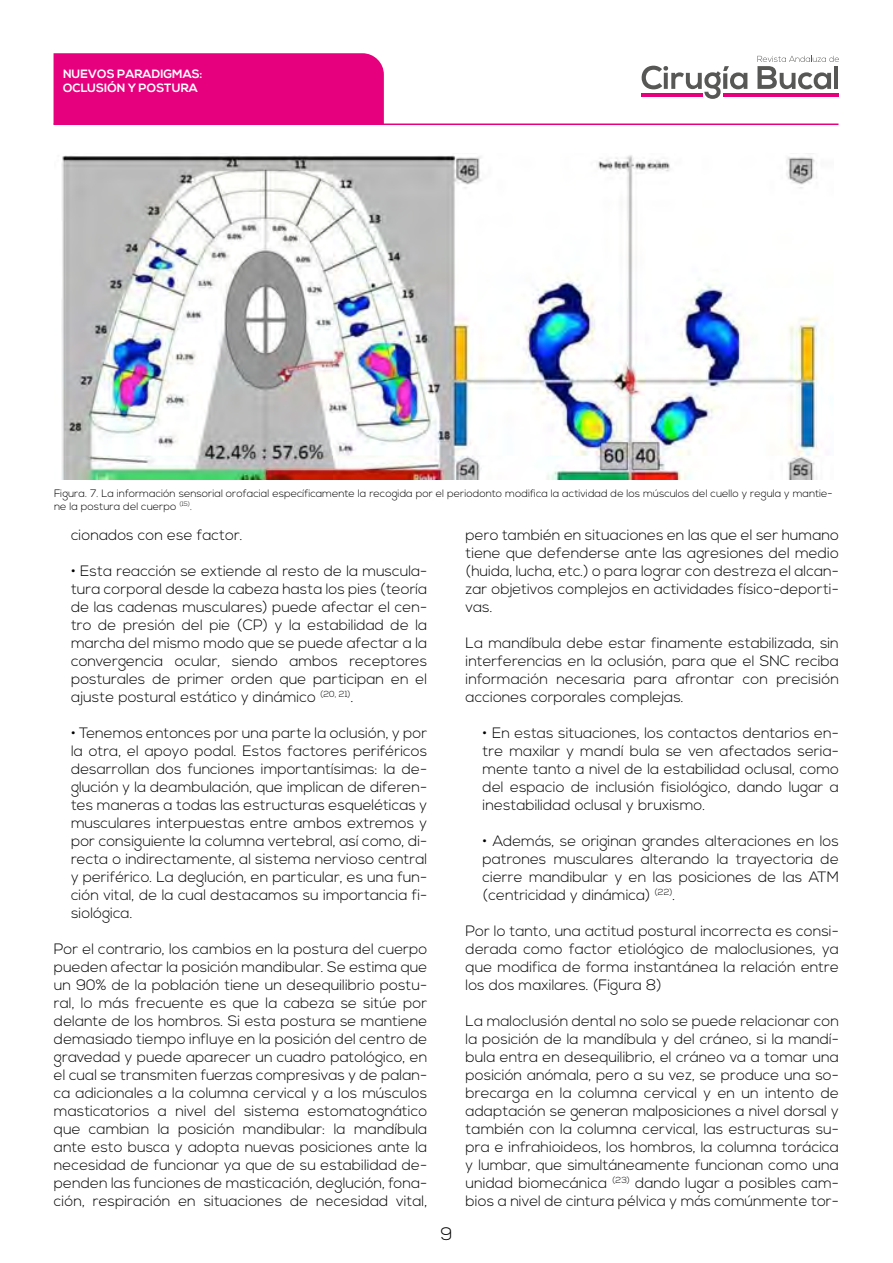
<style>
.page{position:relative;width:893px;height:1263px;background:#fff}
.page>*{position:absolute;margin:0;border:0;box-sizing:border-box;transform-origin:0 0}
.t1{font:300 18px "Nexa";color:#000}
.t2{font:300 15px/18px "Nexa";color:#000;text-align:justify}
.t3{font:700 12px/14.4px "Nexa";color:#fff}
.t4{font:300 10.65px/12.9px "Nexa";color:#000}
</style>
<div class="page">
<svg style="left:642px;top:65px;width:105px;height:34px"></svg>
<svg style="left:757px;top:56px;width:82px;height:33px"></svg>
<hr style="left:641px;top:93px;width:61px;height:4px;background:#e6007d">
<hr style="left:723px;top:93px;width:115px;height:4px;background:#e6007d">
<div style="left:54px;top:53px;width:330px;height:71px;background:#e6007d"></div>
<hr style="left:54px;top:124px;width:784px;height:1px;background:#e6007d">
<img style="left:61px;top:153px;width:772px;height:326px">
<p class="t3" style="left:63px;top:67px;width:141px">NUEVOS PARADIGMAS:<br>OCLUSIÓN Y POSTURA</p>
<p class="t4" style="left:54px;top:487px;width:780px">Figura. 7. La información sensorial orofacial específicamente la recogida por el periodonto modifica la actividad de los músculos del cuello y regula y mantie&shy;ne la postura del cuerpo <sup>(15)</sup>.</p>
<p class="t2" style="left:71px;top:527px;width:173px">cionados con ese factor.</p>
<p class="t2" style="left:71px;top:563px;width:358px">• Esta reacción se extiende al resto de la muscula&shy;tura corporal desde la cabeza hasta los pies (teoría de las cadenas musculares) puede afectar el cen&shy;tro de presión del pie (CP) y la estabilidad de la marcha del mismo modo que se puede afectar a la convergencia ocular, siendo ambos receptores posturales de primer orden que participan en el ajuste postural estático y dinámico <sup>(20,</sup> <sup>21)</sup>.</p>
<p class="t2" style="left:71px;top:725px;width:358px">• Tenemos entonces por una parte la oclusión, y por la otra, el apoyo podal. Estos factores periféricos desarrollan dos funciones importantísimas: la de&shy;glución y la deambulación, que implican de diferen&shy;tes maneras a todas las estructuras esqueléticas y musculares interpuestas entre ambos extremos y por consiguiente la columna vertebral, así como, di&shy;recta o indirectamente, al sistema nervioso central y periférico. La deglución, en particular, es una fun&shy;ción vital, de la cual destacamos su importancia fi&shy;siológica.</p>
<p class="t2" style="left:54px;top:941px;width:375px">Por el contrario, los cambios en la postura del cuerpo pueden afectar la posición mandibular. Se estima que un 90% de la población tiene un desequilibrio postu&shy;ral, lo más frecuente es que la cabeza se sitúe por delante de los hombros. Si esta postura se mantiene demasiado tiempo influye en la posición del centro de gravedad y puede aparecer un cuadro patológico, en el cual se transmiten fuerzas compresivas y de palan&shy;ca adicionales a la columna cervical y a los músculos masticatorios a nivel del sistema estomatognático que cambian la posición mandibular: la mandíbula ante esto busca y adopta nuevas posiciones ante la necesidad de funcionar ya que de su estabilidad de&shy;penden las funciones de masticación, deglución, fona&shy;ción, respiración en situaciones de necesidad vital,</p>
<p class="t1" style="left:440px;top:1224px;width:14px">9</p>
<p class="t2" style="left:466px;top:527px;width:375px">pero también en situaciones en las que el ser humano tiene que defenderse ante las agresiones del medio (huida, lucha, etc.) o para lograr con destreza el alcan&shy;zar objetivos complejos en actividades físico-deporti&shy;vas.</p>
<p class="t2" style="left:466px;top:635px;width:375px">La mandíbula debe estar finamente estabilizada, sin interferencias en la oclusión, para que el SNC reciba información necesaria para afrontar con precisión acciones corporales complejas.</p>
<p class="t2" style="left:483px;top:725px;width:358px">• En estas situaciones, los contactos dentarios en&shy;tre maxilar y mandí bula se ven afectados seria&shy;mente tanto a nivel de la estabilidad oclusal, como del espacio de inclusión fisiológico, dando lugar a inestabilidad oclusal y bruxismo.</p>
<p class="t2" style="left:483px;top:833px;width:358px">• Además, se originan grandes alteraciones en los patrones musculares alterando la trayectoria de cierre mandibular y en las posiciones de las ATM (centricidad y dinámica) <sup>(22)</sup>.</p>
<p class="t2" style="left:466px;top:923px;width:375px">Por lo tanto, una actitud postural incorrecta es consi&shy;derada como factor etiológico de maloclusiones, ya que modifica de forma instantánea la relación entre los dos maxilares. (Figura 8)</p>
<p class="t2" style="left:466px;top:1013px;width:375px">La maloclusión dental no solo se puede relacionar con la posición de la mandíbula y del cráneo, si la mandí&shy;bula entra en desequilibrio, el cráneo va a tomar una posición anómala, pero a su vez, se produce una so&shy;brecarga en la columna cervical y en un intento de adaptación se generan malposiciones a nivel dorsal y también con la columna cervical, las estructuras su&shy;pra e infrahioideos, los hombros, la columna torácica y lumbar, que simultáneamente funcionan como una unidad biomecánica <sup>(23)</sup> dando lugar a posibles cam&shy;bios a nivel de cintura pélvica y más comúnmente tor-</p>
</div>
